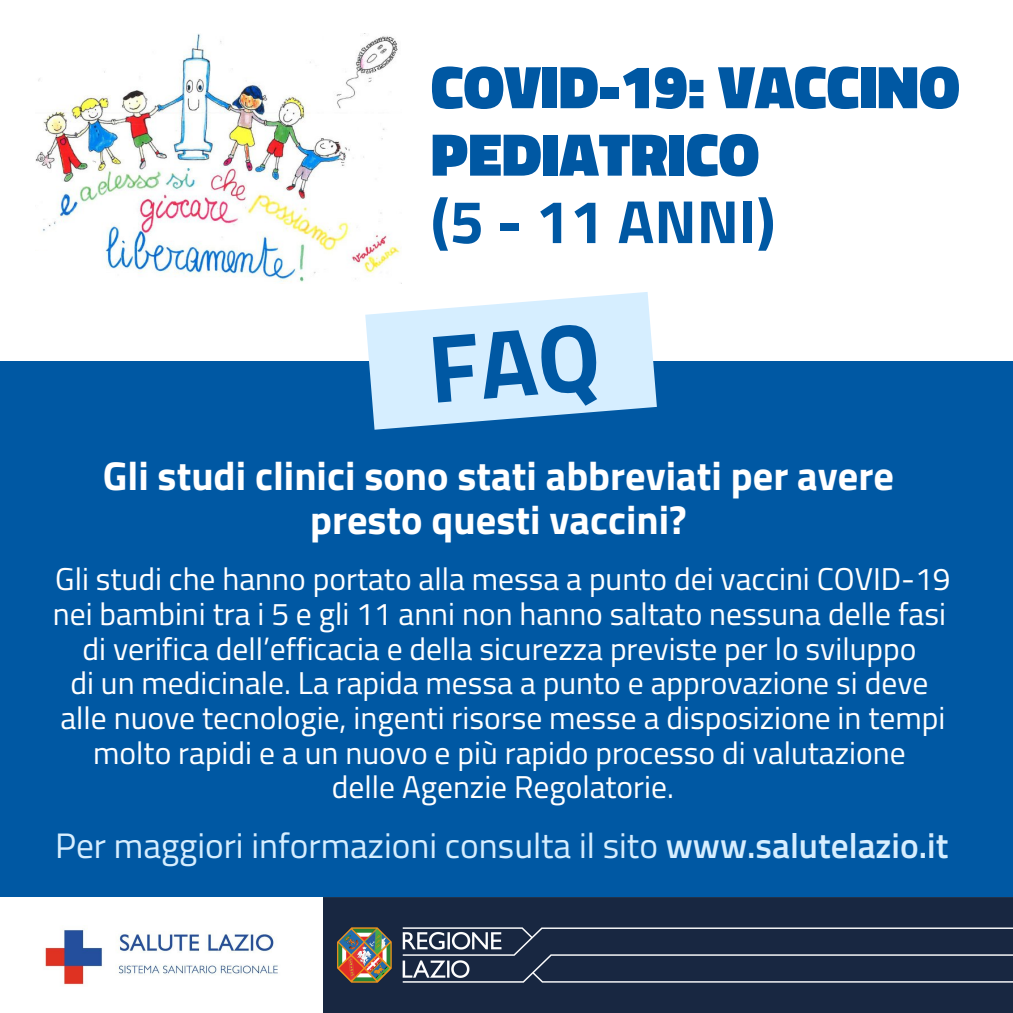
<style>
.page{position:relative;width:1013px;height:1013px;background:#fff}
.page>*{position:absolute;margin:0;border:0;box-sizing:border-box;transform-origin:0 0}
.t1{font:900 61.12px/67.4px "Titillium Web";color:#0058a3}
.t2{font:700 61.12px "Titillium Web";color:#0058a3}
.t3{font:700 40.25px "Titillium Web";color:#fff}
.t4{font:35.38px "Titillium Web";color:#d6eeff}
.t5{font:31.62px/34.8px "Titillium Web";color:#fff}
.s1{font-weight:600}
</style>
<div class="page">
<div style="left:0;top:361px;width:1012px;height:619px;background:#0058a3"></div>
<div style="left:0;top:897px;width:1012px;height:115px;background:#fff"></div>
<img style="left:324px;top:897px;width:688px;height:115px">
<img style="left:45px;top:929px;width:233px;height:56px">
<img style="left:36px;top:33px;width:365px;height:249px">
<div style="left:16px;top:25px;width:54px;height:25px;background:#fff"></div>
<div style="left:16px;top:251px;width:54px;height:36px;background:#fff"></div>
<svg style="left:365px;top:292px;width:292px;height:138px"></svg>
<p class="t1" style="left:431px;top:52px;width:530px">COVID-19: VACCINO<br>PEDIATRICO</p>
<p class="t2" style="left:431px;top:174px;width:346px">(5 - 11 ANNI)</p>
<p class="t3" style="left:103px;top:444px;width:792px">Gli studi clinici sono stati abbreviati per avere</p>
<p class="t3" style="left:310px;top:488px;width:378px">presto questi vaccini?</p>
<p class="t5" style="left:53px;top:561px;width:899px">Gli studi che hanno portato alla messa a punto dei vaccini COVID-19 nei bambini tra i 5 e gli 11 anni non hanno saltato nessuna delle fasi</p>
<p class="t5" style="left:82px;top:630px;width:835px">di verifica dell’efficacia e della sicurezza previste per lo sviluppo</p>
<p class="t5" style="left:70px;top:665px;width:859px">di un medicinale. La rapida messa a punto e approvazione si deve</p>
<p class="t5" style="left:60px;top:699px;width:886px;text-align:center">alle nuove tecnologie, ingenti risorse messe a disposizione in tempi molto rapidi e a un nuovo e più rapido processo di valutazione</p>
<p class="t5" style="left:332px;top:769px;width:343px">delle Agenzie Regolatorie.</p>
<p class="t4" style="left:55px;top:817px;width:894px">Per maggiori informazioni consulta il sito <span class="s1">www.salutelazio.it</span></p>
</div>
